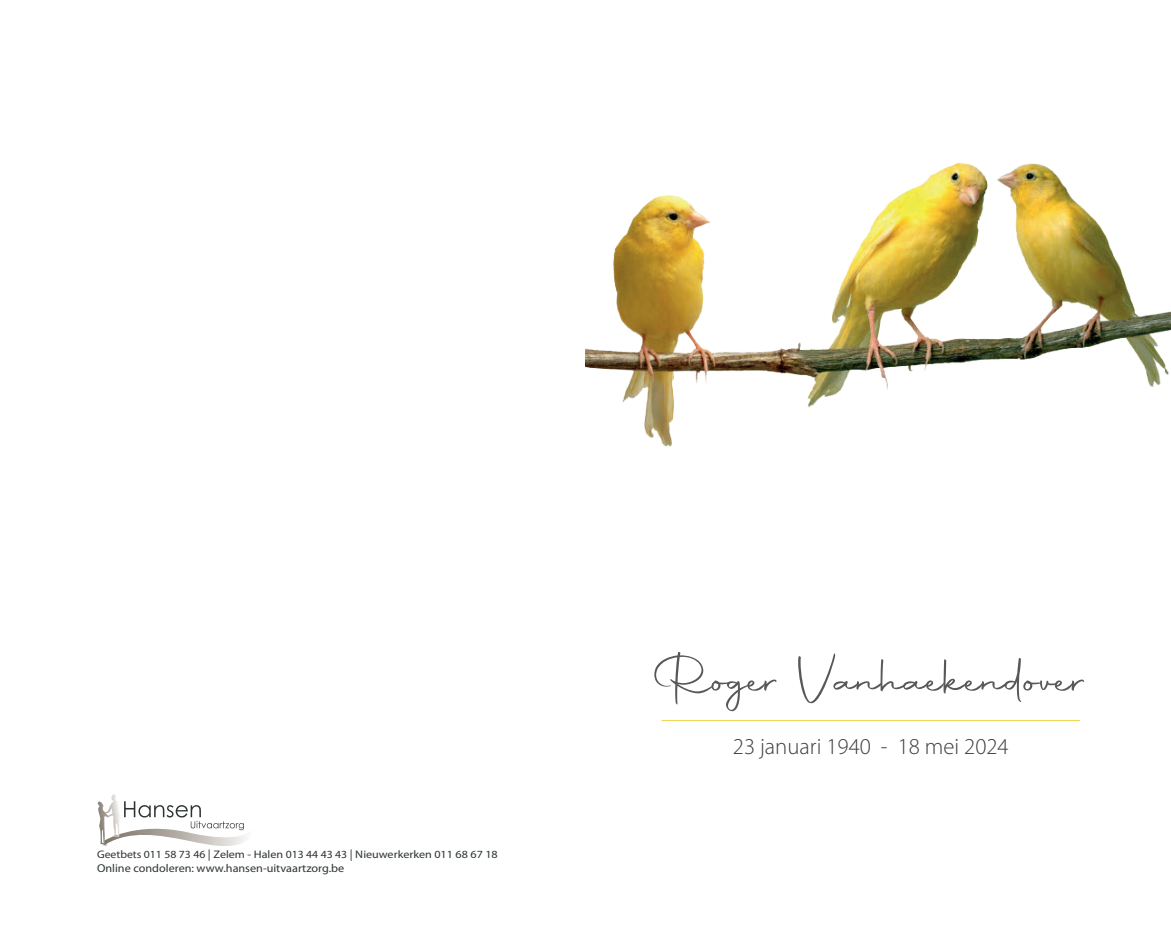
<style>
.page{position:relative;width:1171px;height:948px;background:#fff}
.page>*{position:absolute;margin:0;border:0;box-sizing:border-box;transform-origin:0 0}
.t1{font:54.25px "Autography";color:#57585a}
.t2{font:300 22.75px "Myriad Pro";color:#3e3e3f}
.t3{font:700 11.38px "Century Gothic";color:#2c3432;scale:1.07 1}
.t4{font:700 11.03px "Century Gothic";color:#2c3432;scale:1.07 1}
.s1{font-size:11.38px}
</style>
<div class="page">
<svg style="left:97px;top:794px;width:149px;height:52px"></svg>
<img style="left:585px;top:163px;width:586px;height:283px">
<hr style="left:662px;top:720px;width:418px;height:1px;background:#f0d346">
<p class="t4" style="left:97px;top:847px;width:376px">Geetbets 011 58 73 46 <span class="s1">|</span> Zelem - Halen 013 44 43 43 <span class="s1">|</span> Nieuwerkerken 011 68 67 18</p>
<p class="t3" style="left:97px;top:861px;width:232px">Online condoleren: www.hansen-uitvaartzorg.be</p>
<h1 class="t1" style="left:653px;top:644px;width:436px">Roger Vanhaekendover</h1>
<h2 class="t2" style="left:733px;top:733px;width:277px">23 januari 1940 - 18 mei 2024</h2>
</div>
